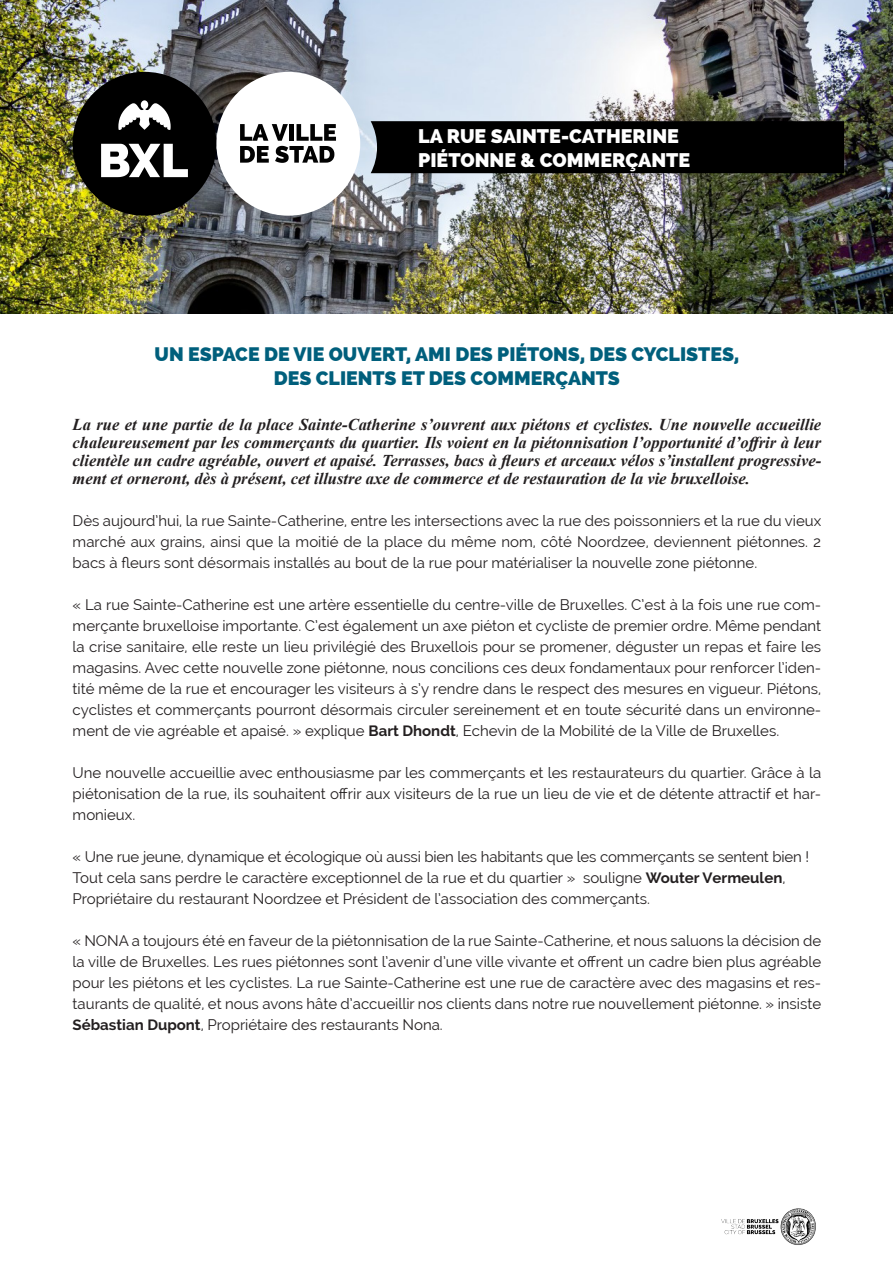
<style>
.page{position:relative;width:893px;height:1263px;background:#fff}
.page>*{position:absolute;margin:0;border:0;box-sizing:border-box;transform-origin:0 0}
.t1{font:800 19.65px/23.5px "Raleway";color:#fff}
.t2{font:800 19.5px/24px "Raleway";color:#005f7c;text-align:center}
.t3{font:italic 700 16.5px/18px "Times New Roman";color:#231f20;text-align:justify}
.t4{font:15px/21px "Raleway";color:#231f20;text-align:justify}
.s1{font-weight:700}
</style>
<div class="page">
<img style="left:0;top:0;width:893px;height:313px">
<div style="left:73px;top:72px;width:143px;height:144px;background:#000;border-radius:50%"></div>
<svg style="left:101px;top:144px;width:87px;height:33px"></svg>
<svg style="left:118px;top:100px;width:53px;height:30px"></svg>
<div style="left:216px;top:72px;width:144px;height:144px;background:#fff;border-radius:50%"></div>
<svg style="left:240px;top:124px;width:96px;height:39px"></svg>
<img style="left:721px;top:1208px;width:95px;height:37px">
<div style="left:371px;top:121px;width:473px;height:52px;background:#000"></div>
<p class="t1" style="left:418px;top:124px;width:274px">LA RUE SAINTE-CATHERINE<br>PIÉTONNE &amp; COMMERÇANTE</p>
<p class="t2" style="left:155px;top:342px;width:586px">UN ESPACE DE VIE OUVERT, AMI DES PIÉTONS, DES CYCLISTES,<br>DES CLIENTS ET DES COMMERÇANTS</p>
<p class="t3" style="left:73px;top:415px;width:750px">La rue et une partie de la place Sainte-Catherine s’ouvrent aux piétons et cyclistes. Une nouvelle accueillie chaleureusement par les commerçants du quartier. Ils voient en la piétonnisation l’opportunité d’offrir à leur clientèle un cadre agréable, ouvert et apaisé. Terrasses, bacs à fleurs et arceaux vélos s’installent progressive&shy;ment et orneront, dès à présent, cet illustre axe de commerce et de restauration de la vie bruxelloise.</p>
<p class="t4" style="left:73px;top:510px;width:750px">Dès aujourd’hui, la rue Sainte-Catherine, entre les intersections avec la rue des poissonniers et la rue du vieux marché aux grains, ainsi que la moitié de la place du même nom, côté Noordzee, deviennent piétonnes. 2 bacs à fleurs sont désormais installés au bout de la rue pour matérialiser la nouvelle zone piétonne.</p>
<p class="t4" style="left:73px;top:594px;width:750px">« La rue Sainte-Catherine est une artère essentielle du centre-ville de Bruxelles. C’est à la fois une rue com&shy;merçante bruxelloise importante. C’est également un axe piéton et cycliste de premier ordre. Même pendant la crise sanitaire, elle reste un lieu privilégié des Bruxellois pour se promener, déguster un repas et faire les magasins. Avec cette nouvelle zone piétonne, nous concilions ces deux fondamentaux pour renforcer l’iden&shy;tité même de la rue et encourager les visiteurs à s’y rendre dans le respect des mesures en vigueur. Piétons, cyclistes et commerçants pourront désormais circuler sereinement et en toute sécurité dans un environne&shy;ment de vie agréable et apaisé. » explique <span class="s1">Bart Dhondt</span>, Echevin de la Mobilité de la Ville de Bruxelles.</p>
<p class="t4" style="left:73px;top:762px;width:750px">Une nouvelle accueillie avec enthousiasme par les commerçants et les restaurateurs du quartier. Grâce à la piétonisation de la rue, ils souhaitent offrir aux visiteurs de la rue un lieu de vie et de détente attractif et har&shy;monieux.</p>
<p class="t4" style="left:73px;top:846px;width:738px;text-align:left">« Une rue jeune, dynamique et écologique où aussi bien les habitants que les commerçants se sentent bien !<br>Tout cela sans perdre le caractère exceptionnel de la rue et du quartier » souligne <span class="s1">Wouter Vermeulen</span>,<br>Propriétaire du restaurant Noordzee et Président de l’association des commerçants.</p>
<p class="t4" style="left:73px;top:930px;width:750px">« NONA a toujours été en faveur de la piétonnisation de la rue Sainte-Catherine, et nous saluons la décision de la ville de Bruxelles. Les rues piétonnes sont l’avenir d’une ville vivante et offrent un cadre bien plus agréable pour les piétons et les cyclistes. La rue Sainte-Catherine est une rue de caractère avec des magasins et res&shy;taurants de qualité, et nous avons hâte d’accueillir nos clients dans notre rue nouvellement piétonne. » insiste <span class="s1">Sébastian Dupont</span>, Propriétaire des restaurants Nona.</p>
</div>
